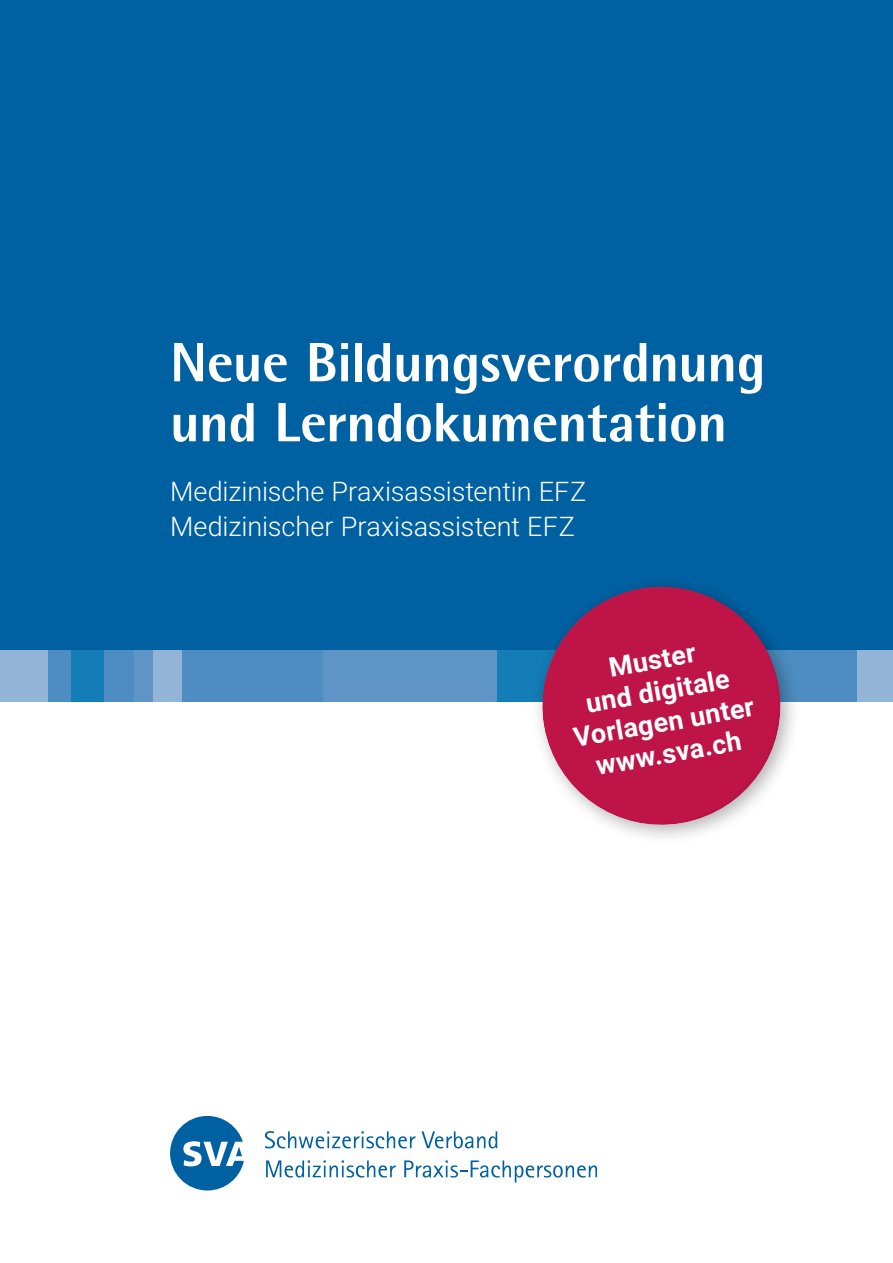
<style>
.page{position:relative;width:893px;height:1263px;background:#fff}
.page>*{position:absolute;margin:0;border:0;box-sizing:border-box;transform-origin:0 0}
.t1{font:800 55.5px/60px "Rotis Semi Sans";letter-spacing:-.01em;color:#fff}
.t2{font:300 27px/34.5px "Roboto";color:#fff}
.t3{font:700 27px/31.5px "Roboto";color:#fff;text-align:center}
</style>
<div class="page">
<div style="left:0;top:0;width:893px;height:657px;background:#0061a2"></div>
<div style="left:496px;top:651px;width:100px;height:51px;background:#147cb7"></div>
<div style="left:715px;top:651px;width:143px;height:51px;background:#4d8dc1"></div>
<div style="left:858px;top:651px;width:35px;height:51px;background:#93b3d7"></div>
<div style="left:323px;top:651px;width:173px;height:51px;background:#5e94c6"></div>
<div style="left:181px;top:651px;width:142px;height:51px;background:#4d8dc1"></div>
<div style="left:153px;top:651px;width:28px;height:51px;background:#93b3d7"></div>
<div style="left:133px;top:651px;width:20px;height:51px;background:#5e94c6"></div>
<div style="left:104px;top:651px;width:29px;height:51px;background:#4d8dc1"></div>
<div style="left:71px;top:651px;width:33px;height:51px;background:#147cb7"></div>
<div style="left:48px;top:651px;width:23px;height:51px;background:#4d8dc1"></div>
<div style="left:0;top:651px;width:48px;height:51px;background:#93b3d7"></div>
<svg style="left:170px;top:1116px;width:74px;height:74px"></svg>
<svg style="left:265px;top:1131px;width:150px;height:17px"></svg>
<svg style="left:422px;top:1131px;width:75px;height:17px"></svg>
<svg style="left:266px;top:1160px;width:130px;height:17px"></svg>
<svg style="left:404px;top:1160px;width:193px;height:22px"></svg>
<svg style="left:520px;top:584px;width:234px;height:168px"></svg>
<svg style="left:546px;top:621px;width:257px;height:217px;fill:#bf1447"></svg>
<h1 class="t1" style="left:170px;top:331px;width:597px">Neue Bildungsverordnung und Lerndokumentation</h1>
<p class="t2" style="left:170px;top:473px;width:418px">Medizinische Praxisassistentin EFZ<br>Medizinischer Praxisassistent EFZ</p>
<p class="t3" style="left:560px;top:659px;width:184px;rotate:-10deg">Muster<br>und digitale<br>Vorlagen unter www.sva.ch</p>
</div>
